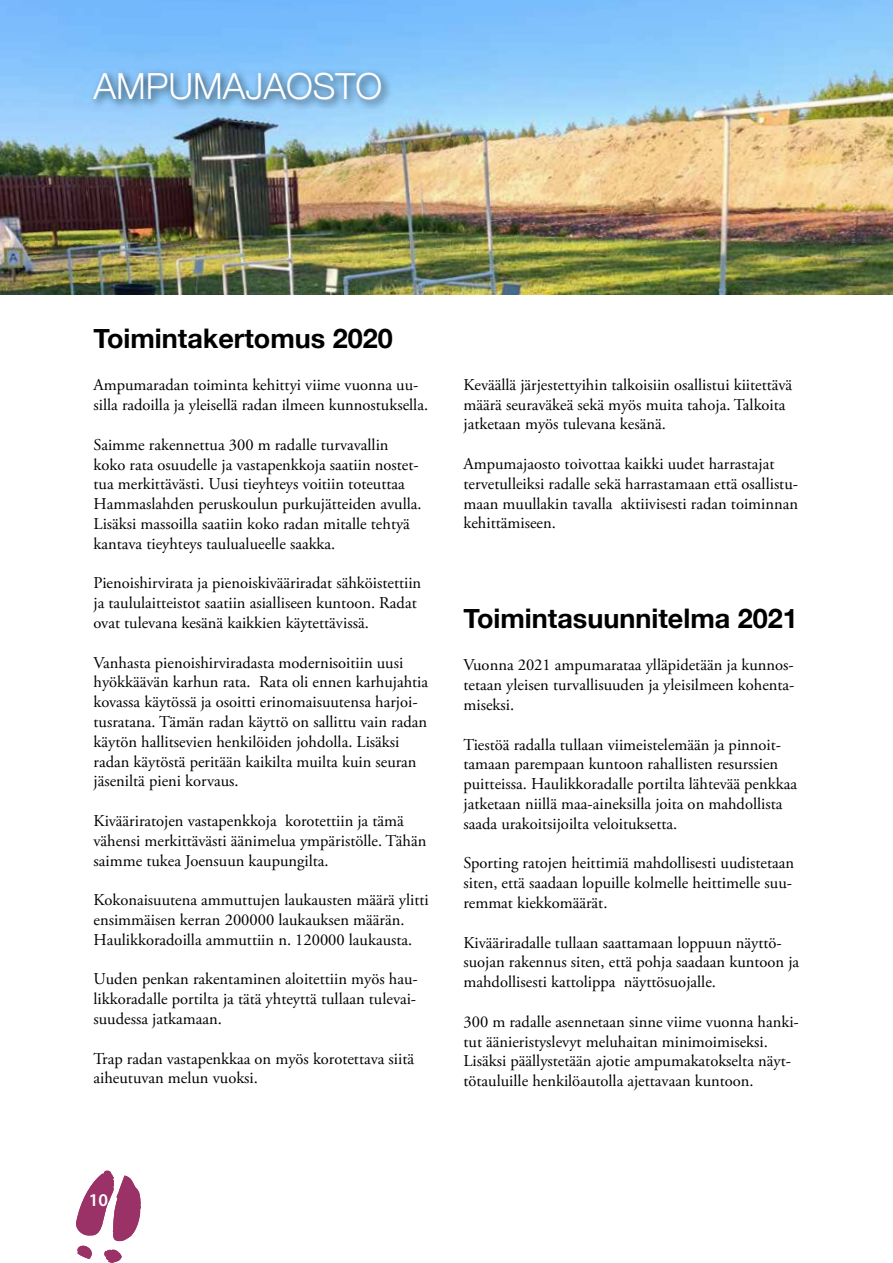
<style>
.page{position:relative;width:893px;height:1263px;background:#fff}
.page>*{position:absolute;margin:0;border:0;box-sizing:border-box;transform-origin:0 0}
.t1{font:300 36px "Helvetica Neue";color:#fff}
.t2{font:700 27px "Helvetica Neue";color:#000}
.t3{font:600 18px "Myriad Pro";color:#fff}
.t4{font:16.5px/19.8px "Adobe Garamond Pro";color:#000}
</style>
<div class="page">
<svg style="left:76px;top:1170px;width:65px;height:93px"></svg>
<img style="left:0;top:0;width:893px;height:294px">
<div style="left:89px;top:68px;width:303px;height:43px;background:#000;opacity:.75"></div>
<h1 class="t1" style="left:94px;top:57px;width:290px">AMPUMAJAOSTO</h1>
<h2 class="t2" style="left:94px;top:318px;width:301px">Toimintakertomus 2020</h2>
<p class="t4" style="left:94px;top:376px;width:336px">Ampumaradan toiminta kehittyi viime vuonna uu&shy;silla radoilla ja yleisellä radan ilmeen kunnostuksella.</p>
<p class="t4" style="left:94px;top:435px;width:330px">Saimme rakennettua 300 m radalle turvavallin koko rata osuudelle ja vastapenkkoja saatiin nostet&shy;tua merkittävästi. Uusi tieyhteys voitiin toteuttaa Hammaslahden peruskoulun purkujätteiden avulla.<br>Lisäksi massoilla saatiin koko radan mitalle tehtyä kantava tieyhteys taulualueelle saakka.</p>
<p class="t4" style="left:94px;top:574px;width:329px">Pienoishirvirata ja pienoiskivääriradat sähköistettiin ja taululaitteistot saatiin asialliseen kuntoon. Radat ovat tulevana kesänä kaikkien käytettävissä.</p>
<p class="t4" style="left:94px;top:653px;width:336px">Vanhasta pienoishirviradasta modernisoitiin uusi hyökkäävän karhun rata. Rata oli ennen karhujahtia kovassa käytössä ja osoitti erinomaisuutensa harjoi&shy;tusratana. Tämän radan käyttö on sallittu vain radan käytön hallitsevien henkilöiden johdolla. Lisäksi radan käytöstä peritään kaikilta muilta kuin seuran jäseniltä pieni korvaus.</p>
<p class="t4" style="left:94px;top:811px;width:334px">Kivääriratojen vastapenkkoja korotettiin ja tämä vähensi merkittävästi äänimelua ympäristölle. Tähän saimme tukea Joensuun kaupungilta.</p>
<p class="t4" style="left:94px;top:891px;width:337px">Kokonaisuutena ammuttujen laukausten määrä ylitti ensimmäisen kerran 200000 laukauksen määrän.<br>Haulikkoradoilla ammuttiin n. 120000 laukausta.</p>
<p class="t4" style="left:94px;top:970px;width:326px;text-align:justify">Uuden penkan rakentaminen aloitettiin myös hau&shy;likkoradalle portilta ja tätä yhteyttä tullaan tulevai&shy;suudessa jatkamaan.</p>
<p class="t4" style="left:94px;top:1049px;width:322px">Trap radan vastapenkkaa on myös korotettava siitä aiheutuvan melun vuoksi.</p>
<p class="t4" style="left:463px;top:375px;width:330px">Keväällä järjestettyihin talkoisiin osallistui kiitettävä määrä seuraväkeä sekä myös muita tahoja. Talkoita jatketaan myös tulevana kesänä.</p>
<p class="t4" style="left:463px;top:454px;width:336px">Ampumajaosto toivottaa kaikki uudet harrastajat tervetulleiksi radalle sekä harrastamaan että osallistu&shy;maan muullakin tavalla aktiivisesti radan toiminnan kehittämiseen.</p>
<h2 class="t2" style="left:463px;top:598px;width:336px">Toimintasuunnitelma 2021</h2>
<p class="t4" style="left:463px;top:656px;width:333px;text-align:justify">Vuonna 2021 ampumarataa ylläpidetään ja kunnos&shy;tetaan yleisen turvallisuuden ja yleisilmeen kohenta&shy;miseksi.</p>
<p class="t4" style="left:463px;top:735px;width:335px">Tiestöä radalla tullaan viimeistelemään ja pinnoit&shy;tamaan parempaan kuntoon rahallisten resurssien puitteissa. Haulikkoradalle portilta lähtevää penkkaa jatketaan niillä maa-aineksilla joita on mahdollista saada urakoitsijoilta veloituksetta.</p>
<p class="t4" style="left:463px;top:854px;width:332px">Sporting ratojen heittimiä mahdollisesti uudistetaan siten, että saadaan lopuille kolmelle heittimelle suu&shy;remmat kiekkomäärät.</p>
<p class="t4" style="left:463px;top:933px;width:337px">Kivääriradalle tullaan saattamaan loppuun näyttö&shy;suojan rakennus siten, että pohja saadaan kuntoon ja mahdollisesti kattolippa näyttösuojalle.</p>
<p class="t4" style="left:463px;top:1012px;width:337px">300 m radalle asennetaan sinne viime vuonna hanki&shy;tut äänieristyslevyt meluhaitan minimoimiseksi.<br>Lisäksi päällystetään ajotie ampumakatokselta näyt&shy;tötauluille henkilöautolla ajettavaan kuntoon.</p>
<p class="t3" style="left:89px;top:1188px;width:21px">10</p>
</div>
